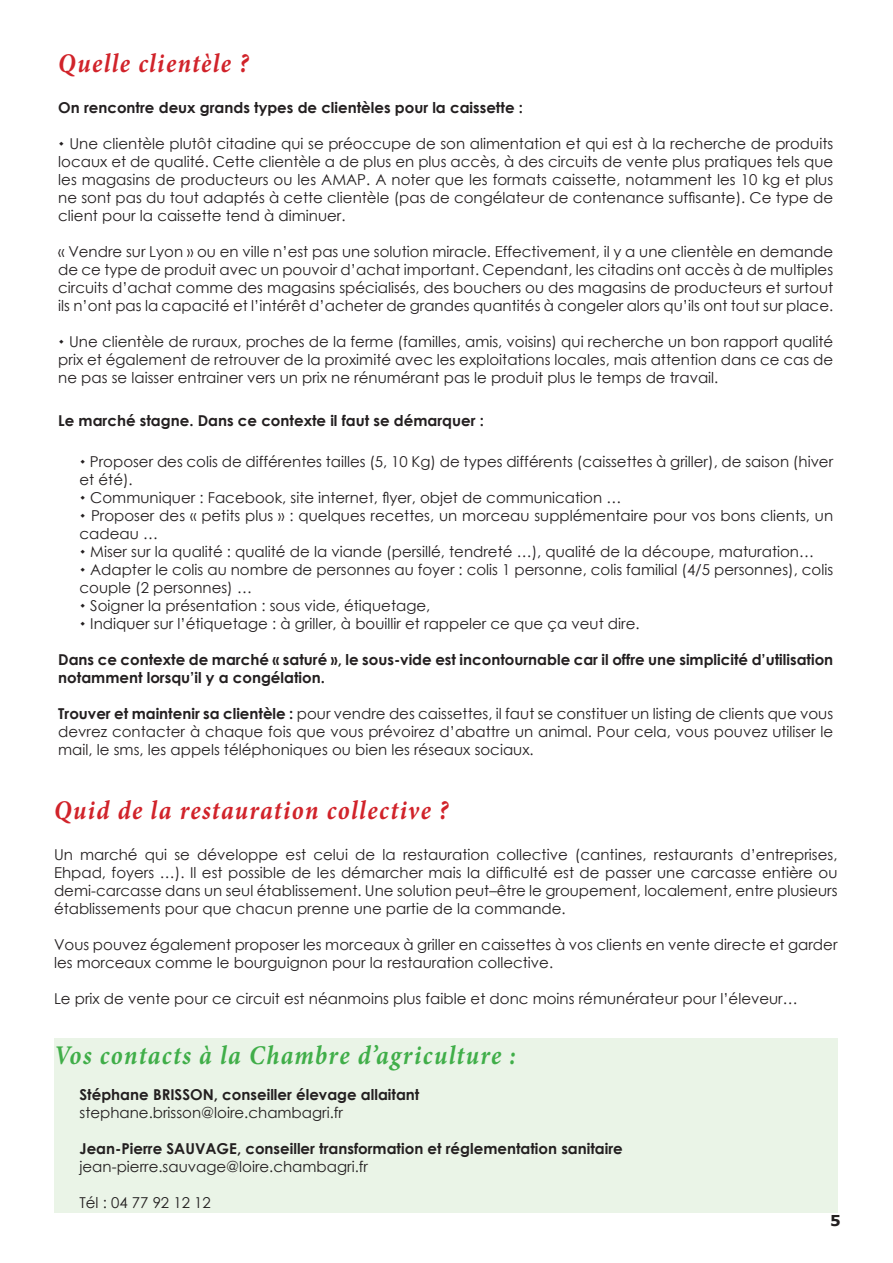
<style>
.page{position:relative;width:893px;height:1263px;background:#fff}
.page>*{position:absolute;margin:0;border:0;box-sizing:border-box;transform-origin:0 0}
.t1{font:italic 700 27px "Minion Pro";letter-spacing:.06em;color:#d1232a;scale:.9 1}
.t2{font:italic 700 27px "Minion Pro";letter-spacing:.055em;color:#40ae49;scale:.9 1}
.t3{font:15px/18px "Century Gothic";color:#231f20;text-align:justify}
.t4{font:700 15px/18px "Century Gothic";color:#231f20}
.t5{font:700 15px "Verdana";color:#231f20}
.s1{font-weight:700}
</style>
<div class="page">
<div style="left:54px;top:1039px;width:783px;height:174px;background:#eaf4e7"></div>
<p class="t1" style="left:58px;top:44px;width:213px">Quelle clientèle ?</p>
<p class="t4" style="left:58px;top:98px;width:466px">On rencontre deux grands types de clientèles pour la caissette :</p>
<p class="t3" style="left:58px;top:134px;width:776px;text-indent:11px">Une clientèle plutôt citadine qui se préoccupe de son alimentation et qui est à la recherche de produits locaux et de qualité. Cette clientèle a de plus en plus accès, à des circuits de vente plus pratiques tels que les magasins de producteurs ou les AMAP. A noter que les formats caissette, notamment les 10 kg et plus ne sont pas du tout adaptés à cette clientèle (pas de congélateur de contenance suffisante). Ce type de client pour la caissette tend à diminuer.</p>
<p class="t3" style="left:58px;top:242px;width:776px">« Vendre sur Lyon » ou en ville n’est pas une solution miracle. Effectivement, il y a une clientèle en demande de ce type de produit avec un pouvoir d’achat important. Cependant, les citadins ont accès à de multiples circuits d’achat comme des magasins spécialisés, des bouchers ou des magasins de producteurs et surtout ils n’ont pas la capacité et l’intérêt d’acheter de grandes quantités à congeler alors qu’ils ont tout sur place.</p>
<p class="t3" style="left:58px;top:332px;width:776px;text-indent:11px">Une clientèle de ruraux, proches de la ferme (familles, amis, voisins) qui recherche un bon rapport qualité prix et également de retrouver de la proximité avec les exploitations locales, mais attention dans ce cas de ne pas se laisser entrainer vers un prix ne rénumérant pas le produit plus le temps de travail.</p>
<p class="t4" style="left:58px;top:410px;width:427px">Le marché stagne. Dans ce contexte il faut se démarquer :</p>
<p class="t3" style="left:80px;top:452px;width:755px;text-indent:10px">Proposer des colis de différentes tailles (5, 10 Kg) de types différents (caissettes à griller), de saison (hiver et été).</p>
<p class="t3" style="left:90px;top:488px;width:533px">Communiquer : Facebook, site internet, flyer, objet de communication …</p>
<p class="t3" style="left:80px;top:506px;width:755px;text-indent:12px">Proposer des « petits plus » : quelques recettes, un morceau supplémentaire pour vos bons clients, un cadeau …</p>
<p class="t3" style="left:90px;top:542px;width:725px">Miser sur la qualité : qualité de la viande (persillé, tendreté …), qualité de la découpe, maturation…</p>
<p class="t3" style="left:80px;top:560px;width:755px;text-indent:11px">Adapter le colis au nombre de personnes au foyer : colis 1 personne, colis familial (4/5 personnes), colis couple (2 personnes) …</p>
<p class="t3" style="left:90px;top:596px;width:342px">Soigner la présentation : sous vide, étiquetage,</p>
<p class="t3" style="left:90px;top:614px;width:551px">Indiquer sur l’étiquetage : à griller, à bouillir et rappeler ce que ça veut dire.</p>
<p class="t4" style="left:58px;top:650px;width:776px">Dans ce contexte de marché « saturé », le sous-vide est incontournable car il offre une simplicité d’utilisation notamment lorsqu’il y a congélation.</p>
<p class="t3" style="left:58px;top:704px;width:776px"><span class="s1">Trouver et maintenir sa clientèle :</span> pour vendre des caissettes, il faut se constituer un listing de clients que vous devrez contacter à chaque fois que vous prévoirez d’abattre un animal. Pour cela, vous pouvez utiliser le mail, le sms, les appels téléphoniques ou bien les réseaux sociaux.</p>
<p class="t1" style="left:54px;top:791px;width:440px">Quid de la restauration collective ?</p>
<p class="t3" style="left:54px;top:845px;width:785px">Un marché qui se développe est celui de la restauration collective (cantines, restaurants d’entreprises, Ehpad, foyers …). Il est possible de les démarcher mais la difficulté est de passer une carcasse entière ou demi-carcasse dans un seul établissement. Une solution peut–être le groupement, localement, entre plusieurs établissements pour que chacun prenne une partie de la commande.</p>
<p class="t3" style="left:54px;top:935px;width:785px">Vous pouvez également proposer les morceaux à griller en caissettes à vos clients en vente directe et garder les morceaux comme le bourguignon pour la restauration collective.</p>
<p class="t3" style="left:54px;top:989px;width:745px">Le prix de vente pour ce circuit est néanmoins plus faible et donc moins rémunérateur pour l’éleveur…</p>
<p class="t2" style="left:54px;top:1036px;width:515px">Vos contacts à la Chambre d’agriculture :</p>
<p class="t4" style="left:80px;top:1085px;width:341px">Stéphane BRISSON, conseiller élevage allaitant</p>
<p class="t3" style="left:80px;top:1103px;width:265px">stephane.brisson@loire.chambagri.fr</p>
<p class="t4" style="left:80px;top:1139px;width:545px">Jean-Pierre SAUVAGE, conseiller transformation et réglementation sanitaire</p>
<p class="t3" style="left:80px;top:1157px;width:290px">jean-pierre.sauvage@loire.chambagri.fr</p>
<p class="t3" style="left:80px;top:1193px;width:133px">Tél : 04 77 92 12 12</p>
<p class="t5" style="left:830px;top:1209px;width:12px">5</p>
</div>
